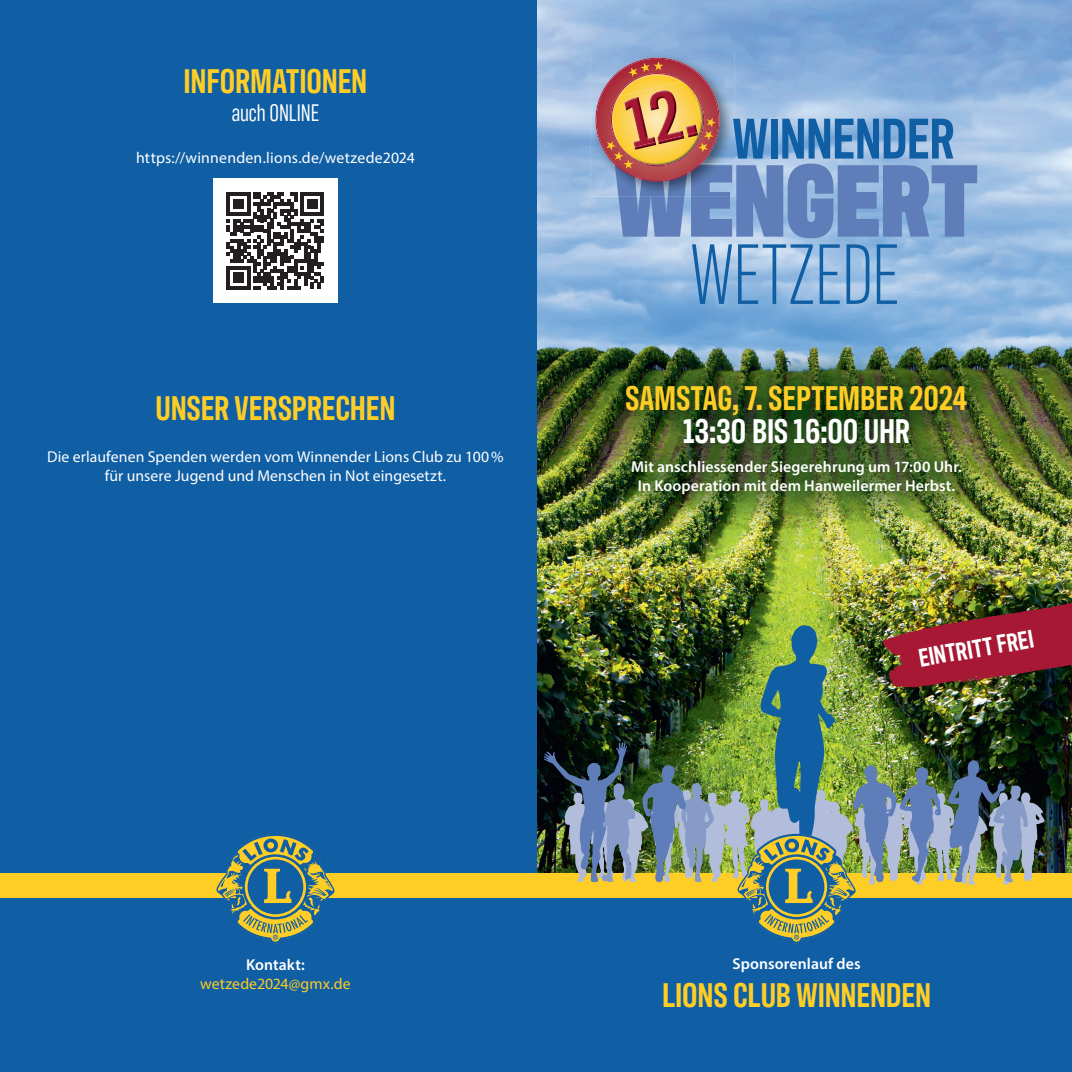
<style>
.page{position:relative;width:1072px;height:1072px;background:#fff}
.page>*{position:absolute;margin:0;border:0;box-sizing:border-box;transform-origin:0 0}
.t1{font:900 105px "Antarctican Headline";letter-spacing:-.01em;color:#5f7eb9}
.t2{font:300 87.5px "Antarctican Headline";color:#105ea4}
.t3{font:600 58.62px "Antarctican Headline";letter-spacing:-.01em;color:#105ea4}
.t4{font:600 35px "Antarctican Headline";color:#fecd26}
.t5{font:600 35px "Antarctican Headline";color:#fff}
.t6{font:600 26.25px "Antarctican Headline";color:#fff}
.t7{font:24.5px "Antarctican Headline";letter-spacing:-.005em;color:#fff}
.t8{font:15.75px/19.2px "Myriad Pro";letter-spacing:.005em;color:#fff;text-align:center}
.t9{font:600 15.75px/19.2px "Myriad Pro";letter-spacing:.005em;color:#fff;text-align:center}
.t10{font:15.75px "Myriad Pro";letter-spacing:.005em;color:#fecd26}
</style>
<div class="page">
<img style="left:536px;top:0;width:535px;height:873px">
<div style="left:536px;top:888px;width:535px;height:183px;background:#105ea4"></div>
<div style="left:0;top:0;width:536px;height:1071px;background:#105ea4"></div>
<div style="left:213px;top:179px;width:124px;height:124px;background:#fff"></div>
<svg style="left:227px;top:192px;width:97px;height:97px"></svg>
<div style="left:0;top:873px;width:551px;height:25px;background:#fecd26"></div>
<svg style="left:216px;top:834px;width:118px;height:109px"></svg>
<img style="left:543px;top:590px;width:528px;height:353px">
<img style="left:589px;top:53px;width:145px;height:143px">
<img style="left:733px;top:119px;width:1px;height:40px">
<img style="left:615px;top:164px;width:119px;height:32px">
<svg style="left:589px;top:52px;width:136px;height:136px;background:#b28677"></svg>
<img style="left:590px;top:349px;width:412px;height:180px">
<h3 class="t4" style="left:183px;top:56px;width:185px">INFORMATIONEN</h3>
<h3 class="t7" style="left:232px;top:96px;width:89px">auch ONLINE</h3>
<p class="t8" style="left:136px;top:148px;width:280px">https://winnenden.lions.de/wetzede2024</p>
<h3 class="t4" style="left:155px;top:383px;width:241px">UNSER VERSPRECHEN</h3>
<p class="t8" style="left:47px;top:446px;width:458px">Die erlaufenen Spenden werden vom Winnender Lions Club zu 100 % für unsere Jugend und Menschen in Not eingesetzt.</p>
<h3 class="t3" style="left:732px;top:97px;width:223px">WINNENDER</h3>
<h1 class="t1" style="left:615px;top:125px;width:365px">WENGERT</h1>
<h2 class="t2" style="left:691px;top:216px;width:210px">WETZEDE</h2>
<h3 class="t4" style="left:625px;top:373px;width:343px">SAMSTAG, 7. SEPTEMBER 2024</h3>
<h3 class="t5" style="left:683px;top:406px;width:228px">13:30 BIS 16:00 UHR</h3>
<p class="t9" style="left:631px;top:456px;width:332px">Mit anschliessender Siegerehrung um 17:00 Uhr.<br>In Kooperation mit dem Hanweilermer Herbst.</p>
<h3 class="t6" style="left:915px;top:640px;width:118px;rotate:-10deg">EINTRITT FREI</h3>
<p class="t9" style="left:246px;top:954px;width:60px">Kontakt:</p>
<p class="t10" style="left:200px;top:973px;width:152px">wetzede2024@gmx.de</p>
<p class="t9" style="left:732px;top:953px;width:130px">Sponsorenlauf des</p>
<h3 class="t4" style="left:662px;top:970px;width:270px">LIONS CLUB WINNENDEN</h3>
</div>
